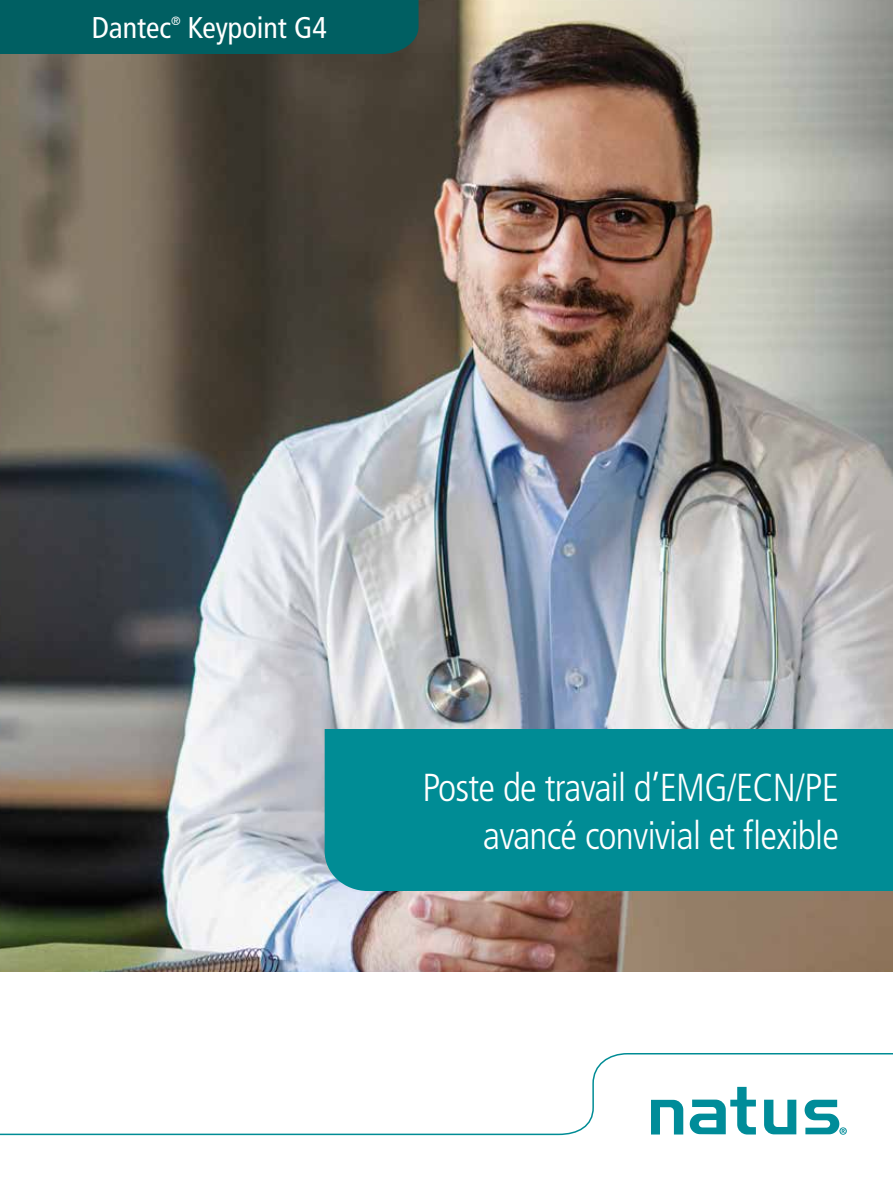
<style>
.page{position:relative;width:893px;height:1188px;background:#fff}
.page>*{position:absolute;margin:0;border:0;box-sizing:border-box;transform-origin:0 0}
.t1{font:300 condensed 39px/48px "Frutiger LT Std";letter-spacing:-.02em;color:#fff;text-align:right}
.t2{font:condensed 30px "Frutiger LT Std";color:#fff}
.t3{font:condensed 12px "Frutiger LT Std";color:#fff}
</style>
<div class="page">
<img style="left:0;top:0;width:893px;height:972px">
<div style="left:0;top:0;width:418px;height:54px;background:#005f62"></div>
<div style="left:325px;top:729px;width:568px;height:162px;background:#008c95"></div>
<svg style="left:0;top:1053px;width:893px;height:83px"></svg>
<p class="t2" style="left:92px;top:10px;width:81px">Dantec</p>
<p class="t3" style="left:171px;top:14px;width:11px">®</p>
<p class="t2" style="left:188px;top:10px;width:140px">Keypoint G4</p>
<p class="t1" style="left:422px;top:764px;width:418px">Poste de travail d’EMG/ECN/PE avancé convivial et flexible</p>
</div>
